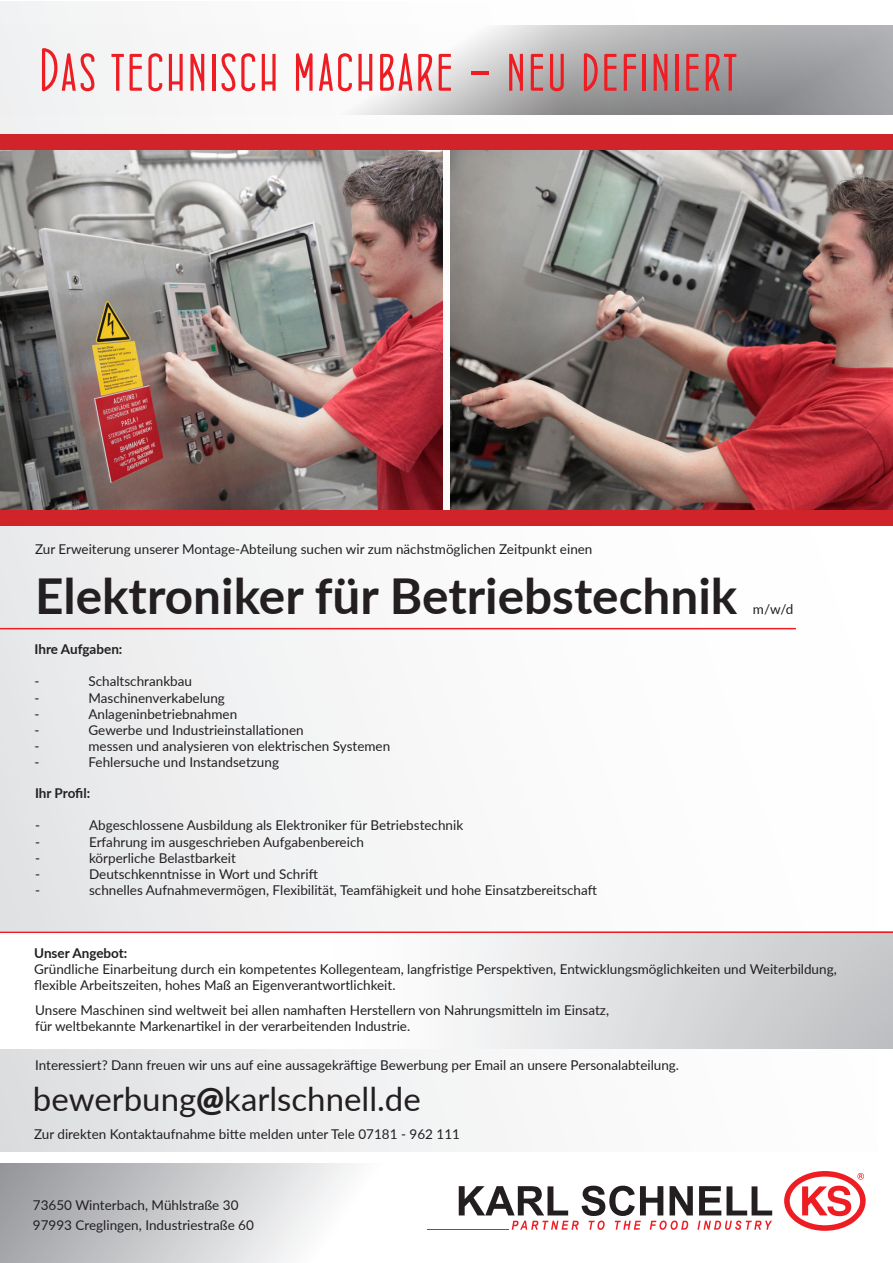
<style>
.page{position:relative;width:893px;height:1263px;background:#fff}
.page>*{position:absolute;margin:0;border:0;box-sizing:border-box;transform-origin:0 0}
.t1{font:60px "Concurso Italian BTN";letter-spacing:.05em;color:#ee1d23}
.t2{font:700 49.5px "Lato";color:#231f20}
.t3{font:33px "Lato";color:#231f20}
.t4{font:13.5px "Lato";color:#231f20}
.t5{font:700 13.5px "Lato";color:#231f20}
.s1{font-weight:900}
</style>
<div class="page">
<div style="left:0;top:2px;width:877px;height:1149px;background:linear-gradient(to right,#e8e8ea,#fff)"></div>
<div style="left:0;top:931px;width:893px;height:117px;background:linear-gradient(to right,#fff,#cccdcf)"></div>
<svg style="left:0;top:1163px;width:773px;height:100px"></svg>
<hr style="left:0;top:628px;width:796px;height:1px;background:#ee1d23">
<hr style="left:0;top:931px;width:893px;height:2px;background:#ee1d23">
<svg style="left:0;top:26px;width:893px;height:88px"></svg>
<img style="left:0;top:150px;width:442px;height:361px">
<img style="left:450px;top:150px;width:443px;height:361px">
<div style="left:0;top:511px;width:893px;height:15px;background:#d1232a"></div>
<div style="left:0;top:135px;width:893px;height:15px;background:#d1232a"></div>
<hr style="left:427px;top:1229px;width:81px;height:1px;background:#ee1d23">
<svg style="left:784px;top:1171px;width:82px;height:60px"></svg>
<svg style="left:459px;top:1186px;width:313px;height:44px"></svg>
<p class="t1" style="left:40px;top:41px;width:699px">Das technisch machbare - neu definiert</p>
<p class="t4" style="left:35px;top:540px;width:559px">Zur Erweiterung unserer Montage-Abteilung suchen wir zum nächstmöglichen Zeitpunkt einen</p>
<p class="t2" style="left:35px;top:559px;width:704px">Elektroniker für Betriebstechnik</p>
<p class="t5" style="left:34px;top:639px;width:89px">Ihre Aufgaben:</p>
<p class="t4" style="left:34px;top:672px;width:7px">-</p>
<p class="t4" style="left:88px;top:672px;width:105px">Schaltschrankbau</p>
<p class="t4" style="left:34px;top:688px;width:7px">-</p>
<p class="t4" style="left:88px;top:688px;width:138px">Maschinenverkabelung</p>
<p class="t4" style="left:34px;top:704px;width:7px">-</p>
<p class="t4" style="left:88px;top:704px;width:150px">Anlageninbetriebnahmen</p>
<p class="t4" style="left:34px;top:720px;width:7px">-</p>
<p class="t4" style="left:88px;top:720px;width:217px">Gewerbe und Industrieinstallationen</p>
<p class="t4" style="left:34px;top:737px;width:7px">-</p>
<p class="t4" style="left:88px;top:737px;width:303px">messen und analysieren von elektrischen Systemen</p>
<p class="t4" style="left:34px;top:753px;width:7px">-</p>
<p class="t4" style="left:88px;top:753px;width:192px">Fehlersuche und Instandsetzung</p>
<p class="t5" style="left:35px;top:783px;width:57px">Ihr Profil:</p>
<p class="t4" style="left:35px;top:816px;width:7px">-</p>
<p class="t4" style="left:89px;top:816px;width:376px">Abgeschlossene Ausbildung als Elektroniker für Betriebstechnik</p>
<p class="t4" style="left:35px;top:832px;width:7px">-</p>
<p class="t4" style="left:89px;top:832px;width:276px">Erfahrung im ausgeschrieben Aufgabenbereich</p>
<p class="t4" style="left:35px;top:848px;width:7px">-</p>
<p class="t4" style="left:89px;top:848px;width:148px">körperliche Belastbarkeit</p>
<p class="t4" style="left:35px;top:864px;width:7px">-</p>
<p class="t4" style="left:89px;top:864px;width:230px">Deutschkenntnisse in Wort und Schrift</p>
<p class="t4" style="left:35px;top:880px;width:7px">-</p>
<p class="t4" style="left:89px;top:880px;width:509px">schnelles Aufnahmevermögen, Flexibilität, Teamfähigkeit und hohe Einsatzbereitschaft</p>
<p class="t4" style="left:753px;top:599px;width:42px">m/w/d</p>
<p class="t5" style="left:34px;top:943px;width:95px">Unser Angebot:</p>
<p class="t4" style="left:34px;top:959px;width:804px">Gründliche Einarbeitung durch ein kompetentes Kollegenteam, langfristige Perspektiven, Entwicklungsmöglichkeiten und Weiterbildung,</p>
<p class="t4" style="left:34px;top:975px;width:363px">flexible Arbeitszeiten, hohes Maß an Eigenverantwortlichkeit.</p>
<p class="t4" style="left:35px;top:1000px;width:575px">Unsere Maschinen sind weltweit bei allen namhaften Herstellern von Nahrungsmitteln im Einsatz,</p>
<p class="t4" style="left:35px;top:1016px;width:377px">für weltbekannte Markenartikel in der verarbeitenden Industrie.</p>
<p class="t4" style="left:35px;top:1055px;width:646px">Interessiert? Dann freuen wir uns auf eine aussagekräftige Bewerbung per Email an unsere Personalabteilung.</p>
<p class="t3" style="left:33px;top:1075px;width:389px">bewerbung<span class="s1">@</span>karlschnell.de</p>
<p class="t4" style="left:34px;top:1124px;width:427px">Zur direkten Kontaktaufnahme bitte melden unter Tele 07181 - 962 111</p>
<p class="t4" style="left:33px;top:1195px;width:207px">73650 Winterbach, Mühlstraße 30</p>
<p class="t4" style="left:33px;top:1215px;width:222px">97993 Creglingen, Industriestraße 60</p>
</div>
